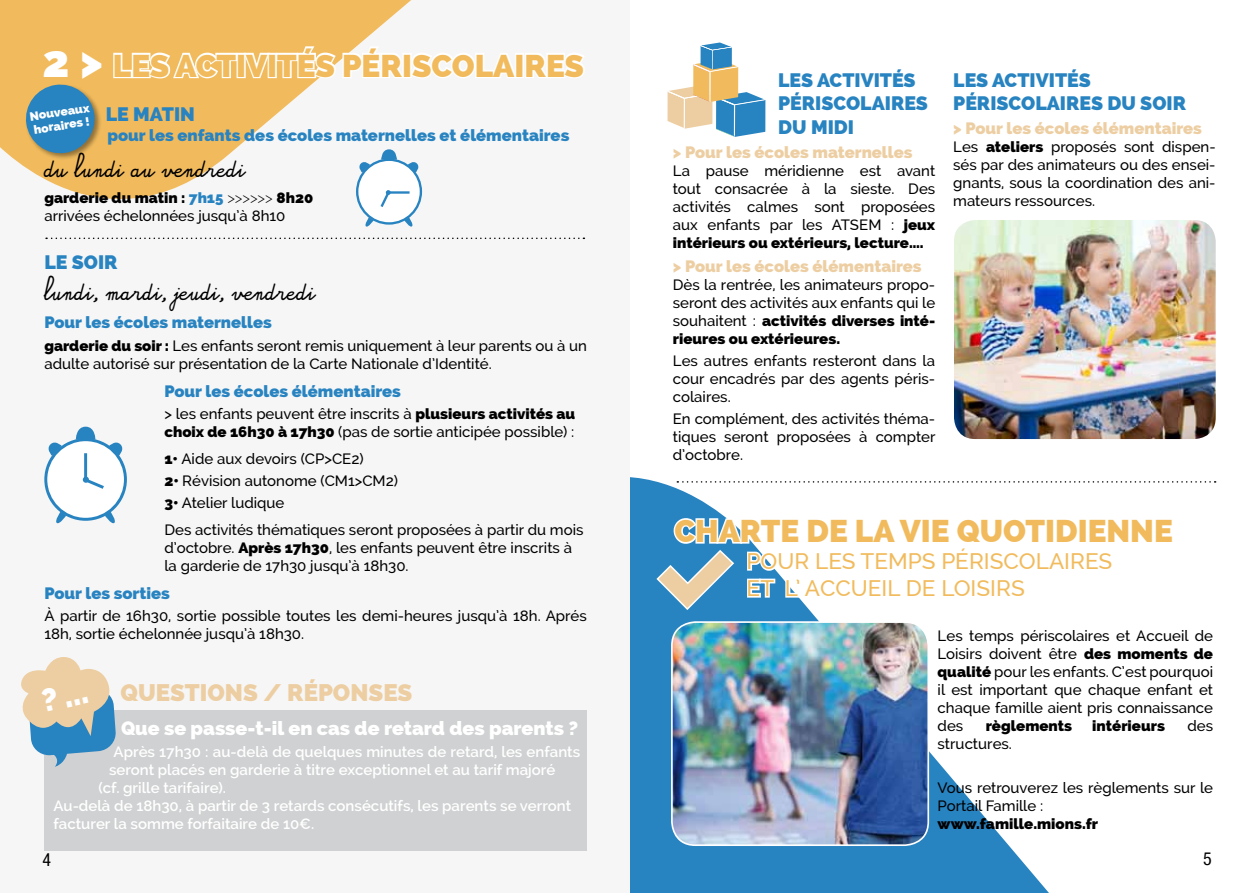
<style>
.page{position:relative;width:1259px;height:893px;background:#fff}
.page>*{position:absolute;margin:0;border:0;box-sizing:border-box;transform-origin:0 0}
.t1{font:800 32.1px "Raleway";color:#fff}
.t2{font:800 31.5px "Raleway";color:#f1bb5d}
.t3{font:800 24px "Raleway";color:#edcea2}
.t4{font:500 22.5px "Raleway";color:#f1bb5d}
.t5{font:800 19.5px/23.4px "Raleway";color:#2883c1}
.t6{font:800 19.5px "Raleway";color:#fff}
.t7{font:condensed 18px "Helvetica Neue";color:#000}
.t8{font:800 16.5px "Raleway";color:#2883c1}
.t9{font:800 16.5px "Raleway";color:#edcea2}
.t10{font:16.5px "Alamain";color:#000}
.t11{font:500 15px/18px "Raleway";color:#000}
.t12{font:600 15px "Raleway";color:#fff}
.t13{font:800 15px "Raleway";color:#000}
.t14{font:800 12.15px/13.5px "Raleway";color:#fff}
.s1{font-size:45px;color:#fff}
.s2{font-weight:800}
.s3{font-weight:800;color:#2883c1}
.s4{font-weight:300}
</style>
<div class="page">
<svg style="left:630px;top:477px;width:419px;height:416px"></svg>
<div style="left:0;top:0;width:629px;height:893px;background:#f6f6f6"></div>
<svg style="left:0;top:0;width:586px;height:240px"></svg>
<svg style="left:112px;top:44px;width:474px;height:37px"></svg>
<div style="left:44px;top:710px;width:543px;height:140px;background:#d0d1d2"></div>
<svg style="left:21px;top:657px;width:95px;height:110px"></svg>
<svg style="left:44px;top:427px;width:83px;height:97px"></svg>
<svg style="left:356px;top:149px;width:66px;height:79px"></svg>
<svg style="left:46px;top:238px;width:538px;height:1px"></svg>
<svg style="left:677px;top:481px;width:538px;height:2px"></svg>
<svg style="left:667px;top:43px;width:98px;height:94px"></svg>
<img style="left:672px;top:622px;width:256px;height:223px">
<div style="left:671px;top:621px;width:258px;height:225px;border:2px solid #fff;border-radius:24px"></div>
<img style="left:954px;top:220px;width:261px;height:219px">
<svg style="left:655px;top:515px;width:394px;height:96px"></svg>
<div style="left:24px;top:83px;width:78px;height:78px;background:#000;opacity:.4"></div>
<svg style="left:24px;top:46px;width:81px;height:110px;background:#9aa084"></svg>
<h2 class="t2" style="left:43px;top:47px;width:543px"><span class="s1">2 &gt;</span> Les activités périscolaires</h2>
<h3 class="t5" style="left:106px;top:103px;width:57px">LE MATIN</h3>
<p class="t8" style="left:107px;top:126px;width:463px">pour les enfants des écoles maternelles et élémentaires</p>
<p class="t10" style="left:44px;top:161px;width:202px">du lundi au vendredi</p>
<p class="t11" style="left:44px;top:189px;width:270px"><span class="s2">garderie du matin :</span> <span class="s3">7h15</span> <span class="s4">&gt;&gt;&gt;&gt;&gt;&gt;</span> <span class="s2">8h20 </span>arrivées échelonnées jusqu’à 8h10</p>
<p class="t14" style="left:29px;top:110px;width:63px;rotate:-9deg">Nouveaux horaires !</p>
<h3 class="t5" style="left:44px;top:250px;width:40px">LE SOIR</h3>
<p class="t10" style="left:44px;top:285px;width:272px">lundi, mardi, jeudi, vendredi</p>
<p class="t8" style="left:44px;top:313px;width:229px">Pour les écoles maternelles</p>
<p class="t11" style="left:44px;top:336px;width:544px"><span class="s2">garderie du soir :</span> Les enfants seront remis uniquement à leur parents ou à un adulte autorisé sur présentation de la Carte Nationale d’Identité.</p>
<p class="t8" style="left:164px;top:381px;width:238px">Pour les écoles élémentaires</p>
<p class="t11" style="left:164px;top:405px;width:412px">&gt; les enfants peuvent être inscrits à <span class="s2">plusieurs activités au choix de 16h30 à 17h30</span> (pas de sortie anticipée possible) :</p>
<p class="t11" style="left:164px;top:447px;width:235px;line-height:22.2px"><span class="s2">1•</span> Aide aux devoirs (CP&gt;CE2)<br><span class="s2">2•</span> Révision autonome (CM1&gt;CM2)<br><span class="s2">3•</span> Atelier ludique</p>
<p class="t11" style="left:164px;top:520px;width:421px">Des activités thématiques seront proposées à partir du mois d’octobre. <span class="s2">Après 17h30</span>, les enfants peuvent être inscrits à la garderie de 17h30 jusqu’à 18h30.</p>
<p class="t8" style="left:44px;top:583px;width:127px">Pour les sorties</p>
<p class="t11" style="left:44px;top:607px;width:544px">à partir de 16h30, sortie possible toutes les demi-heures jusqu’à 18h. Aprés<br>18h, sortie échelonnée jusqu’à 18h30.</p>
<h1 class="t1" style="left:38px;top:683px;width:48px;rotate:-13deg">? ...</h1>
<h3 class="t3" style="left:121px;top:679px;width:34px">QUESTIONS</h3>
<h3 class="t3" style="left:263px;top:679px;width:72px">/ RéPONSES</h3>
<h3 class="t6" style="left:121px;top:717px;width:459px">Que se passe-t-il en cas de retard des parents ?</h3>
<p class="t12" style="left:113px;top:743px;width:468px">Après 17h30 : au-delà de quelques minutes de retard, les enfants</p>
<p class="t12" style="left:109px;top:761px;width:448px">seront placés en garderie à titre exceptionnel et au tarif majoré</p>
<p class="t12" style="left:98px;top:779px;width:129px">(cf. grille tarifaire).</p>
<p class="t12" style="left:53px;top:797px;width:519px">Au-delà de 18h30, à partir de 3 retards consécutifs, les parents se verront</p>
<p class="t12" style="left:53px;top:815px;width:262px">facturer la somme forfaitaire de 10€.</p>
<p class="t7" style="left:43px;top:849px;width:10px">4</p>
<h3 class="t5" style="left:778px;top:68px;width:151px">Les activités périscolaires du midi</h3>
<p class="t9" style="left:673px;top:142px;width:241px">&gt; Pour les écoles maternelles</p>
<p class="t11" style="left:673px;top:161px;width:264px;text-align:justify">La pause méridienne est avant tout consacrée à la sieste. Des activités calmes sont proposées aux enfants par les ATSEM : <span class="s2">jeux intérieurs ou extérieurs, lecture….</span></p>
<p class="t9" style="left:673px;top:256px;width:250px">&gt; Pour les écoles élémentaires</p>
<p class="t11" style="left:673px;top:275px;width:264px;text-align:justify">Dès la rentrée, les animateurs propo&shy;seront des activités aux enfants qui le souhaitent : <span class="s2">activités diverses inté&shy;rieures ou extérieures.</span></p>
<p class="t11" style="left:673px;top:352px;width:264px;text-align:justify">Les autres enfants resteront dans la cour encadrés par des agents péris&shy;colaires.</p>
<p class="t11" style="left:673px;top:410px;width:264px;text-align:justify">En complément, des activités théma&shy;tiques seront proposées à compter d’octobre.</p>
<h3 class="t5" style="left:953px;top:68px;width:234px">Les activités périscolaires du soir</h3>
<p class="t9" style="left:953px;top:119px;width:250px">&gt; Pour les écoles élémentaires</p>
<p class="t11" style="left:953px;top:138px;width:264px;text-align:justify">Les <span class="s2">ateliers</span> proposés sont dispen&shy;sés par des animateurs ou des ensei&shy;gnants, sous la coordination des ani&shy;mateurs ressources.</p>
<h2 class="t2" style="left:674px;top:513px;width:22px">CHARTE</h2>
<h2 class="t2" style="left:806px;top:513px;width:368px">de la vie quotidienne</h2>
<h3 class="t4" style="left:746px;top:548px;width:83px">pour les</h3>
<h3 class="t4" style="left:860px;top:548px;width:16px">temps</h3>
<h3 class="t4" style="left:941px;top:548px;width:41px">périsc</h3>
<h3 class="t4" style="left:1018px;top:548px;width:31px">olaires</h3>
<h3 class="t4" style="left:746px;top:575px;width:75px">et l’ acc</h3>
<h3 class="t4" style="left:851px;top:575px;width:131px">ueil de loisirs</h3>
<p class="t11" style="left:937px;top:626px;width:277px;text-align:justify">Les temps périscolaires et Accueil de Loisirs doivent être <span class="s2">des moments de qualité</span> pour les enfants. C’est pourquoi il est important que chaque enfant et chaque famille aient pris connaissance des</p>
<p class="t13" style="left:985px;top:717px;width:88px">règlements</p>
<p class="t13" style="left:1092px;top:717px;width:74px">intérieurs</p>
<p class="t11" style="left:1187px;top:716px;width:27px">des</p>
<p class="t11" style="left:937px;top:734px;width:76px">structures.</p>
<p class="t11" style="left:937px;top:779px;width:277px">Vous retrouverez les règlements sur le<br>Portail Famille :</p>
<p class="t13" style="left:937px;top:815px;width:162px">www.famille.mions.fr</p>
<p class="t7" style="left:1203px;top:848px;width:10px">5</p>
</div>
